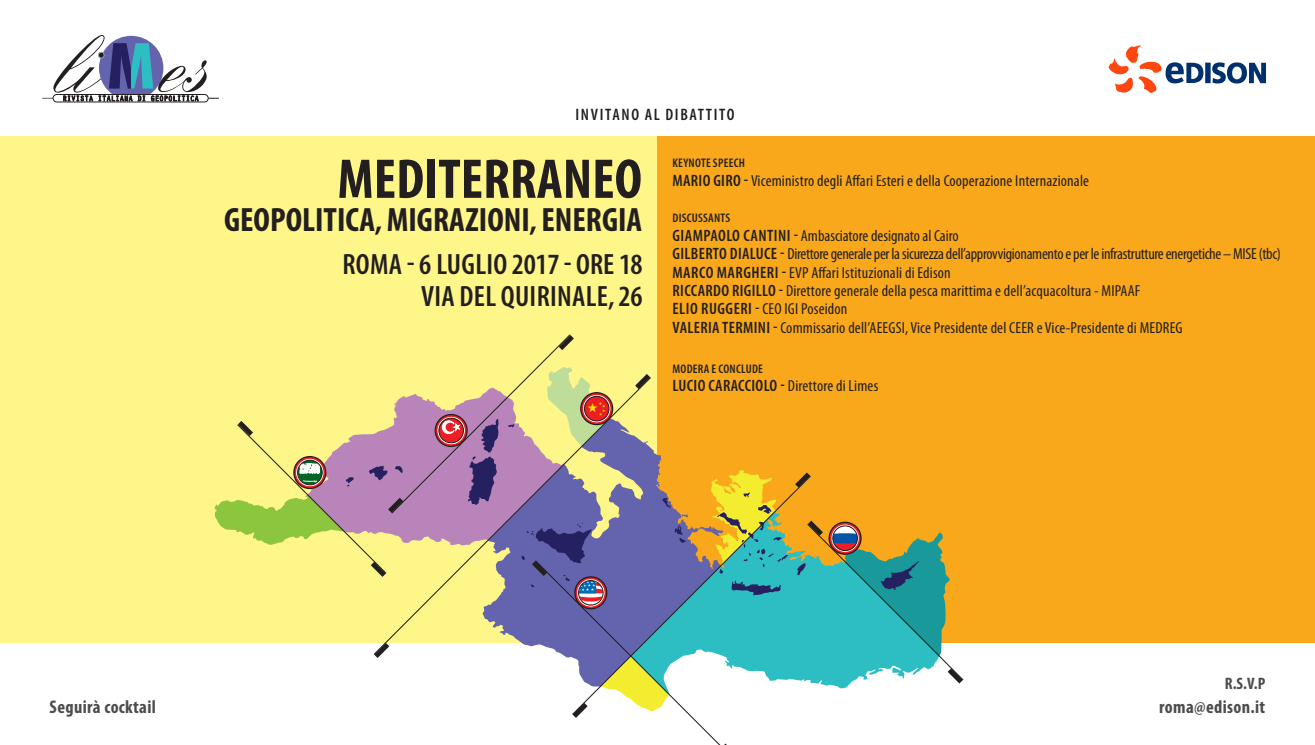
<style>
.page{position:relative;width:1315px;height:745px;background:#fff}
.page>*{position:absolute;margin:0;border:0;box-sizing:border-box;transform-origin:0 0}
.t1{font:700 condensed 56.35px "Myriad Pro";color:#231f20}
.t2{font:700 condensed 33.86px "Myriad Pro";color:#231f20}
.t3{font:600 condensed 29.49px "Myriad Pro";letter-spacing:.01em;color:#231f20}
.t4{font:700 condensed 18.38px "Myriad Pro";letter-spacing:.02em;color:#4b4c4d}
.t5{font:600 condensed 16.62px "Myriad Pro";letter-spacing:.1em;color:#231f20}
.t6{font:700 condensed 16.62px "Myriad Pro";color:#4b4c4d}
.t7{font:600 condensed 16.45px "Myriad Pro";letter-spacing:.02em;color:#231f20}
.t8{font:condensed 16.01px "Myriad Pro";letter-spacing:.01em;color:#231f20}
.t9{font:condensed 16.01px "Myriad Pro";letter-spacing:-.02em;color:#231f20}
.t10{font:600 condensed 12.51px "Myriad Pro";letter-spacing:.02em;color:#231f20}
.s1{font-size:30.62px}
.s2{font-weight:600;font-size:16.45px}
.s3{font-weight:400;font-size:16.01px}
</style>
<div class="page">
<div style="left:0;top:136px;width:657px;height:506px;background:#fff689"></div>
<div style="left:657px;top:136px;width:658px;height:506px;background:#f9a71b"></div>
<div style="left:53px;top:94px;width:155px;height:8px;border:1px solid #231f20;border-radius:4px"></div>
<svg style="left:42px;top:35px;width:177px;height:66px"></svg>
<svg style="left:1212px;top:62px;width:54px;height:21px"></svg>
<div style="left:1205px;top:63px;width:5px;height:20px;background:#00306d"></div>
<svg style="left:1108px;top:45px;width:95px;height:48px"></svg>
<svg style="left:788px;top:475px;width:24px;height:209px"></svg>
<svg style="left:795px;top:472px;width:15px;height:15px"></svg>
<svg style="left:797px;top:520px;width:166px;height:163px"></svg>
<div style="left:828px;top:521px;width:33px;height:33px;border:1px solid #231f20;border-radius:50%"></div>
<div style="left:832px;top:525px;width:26px;height:25px;border:1px solid #231f20;border-radius:50%"></div>
<svg style="left:215px;top:334px;width:573px;height:410px"></svg>
<p class="t5" style="left:575px;top:105px;width:161px">INVITANO AL DIBATTITO</p>
<p class="t1" style="left:337px;top:148px;width:306px">MEDITERRANEO</p>
<p class="t2" style="left:224px;top:201px;width:420px">GEOPOLITICA<span class="s1">,</span>MIGRAZIONI<span class="s1">,</span>ENERGIA</p>
<p class="t3" style="left:342px;top:248px;width:302px">ROMA - 6 LUGLIO 2017 - ORE 18</p>
<p class="t3" style="left:421px;top:280px;width:223px">VIA DEL QUIRINALE, 26</p>
<p class="t10" style="left:672px;top:156px;width:74px">KEYNOTE SPEECH</p>
<p class="t8" style="left:672px;top:171px;width:418px"><span class="s2">MARIO GIRO -</span> Viceministro degli Affari Esteri e della Cooperazione Internazionale</p>
<p class="t10" style="left:672px;top:211px;width:59px">DISCUSSANTS</p>
<p class="t8" style="left:672px;top:227px;width:288px"><span class="s2">GIAMPAOLO CANTINI -</span> Ambasciatore designato al Cairo</p>
<p class="t9" style="left:672px;top:245px;width:610px"><span class="s2">GILBERTO DIALUCE -</span> Direttore generale per la sicurezza dell’approvvigionamento e per le infrastrutture energetiche – MISE (tbc)</p>
<p class="t8" style="left:672px;top:263px;width:280px"><span class="s2">MARCO MARGHERI -</span> EVP Affari Istituzionali di Edison</p>
<p class="t8" style="left:672px;top:282px;width:469px"><span class="s2">RICCARDO RIGILLO -</span> Direttore generale della pesca marittima e dell’acquacoltura - MIPAAF</p>
<p class="t8" style="left:672px;top:300px;width:176px"><span class="s2">ELIO RUGGERI -</span> CEO IGI Poseidon</p>
<p class="t8" style="left:672px;top:318px;width:511px"><span class="s2">VALERIA TERMINI -</span> Commissario dell’AEEGSI, Vice Presidente del CEER e Vice-Presidente di MEDREG</p>
<p class="t10" style="left:672px;top:362px;width:92px">MODERA E CONCLUDE</p>
<p class="t7" style="left:672px;top:377px;width:207px">LUCIO CARACCIOLO - <span class="s3">Direttore di Limes</span></p>
<p class="t6" style="left:1225px;top:674px;width:42px">R.S.V.P</p>
<p class="t4" style="left:50px;top:696px;width:108px">Seguirà cocktail</p>
<p class="t4" style="left:1159px;top:696px;width:108px">roma@edison.it</p>
</div>
